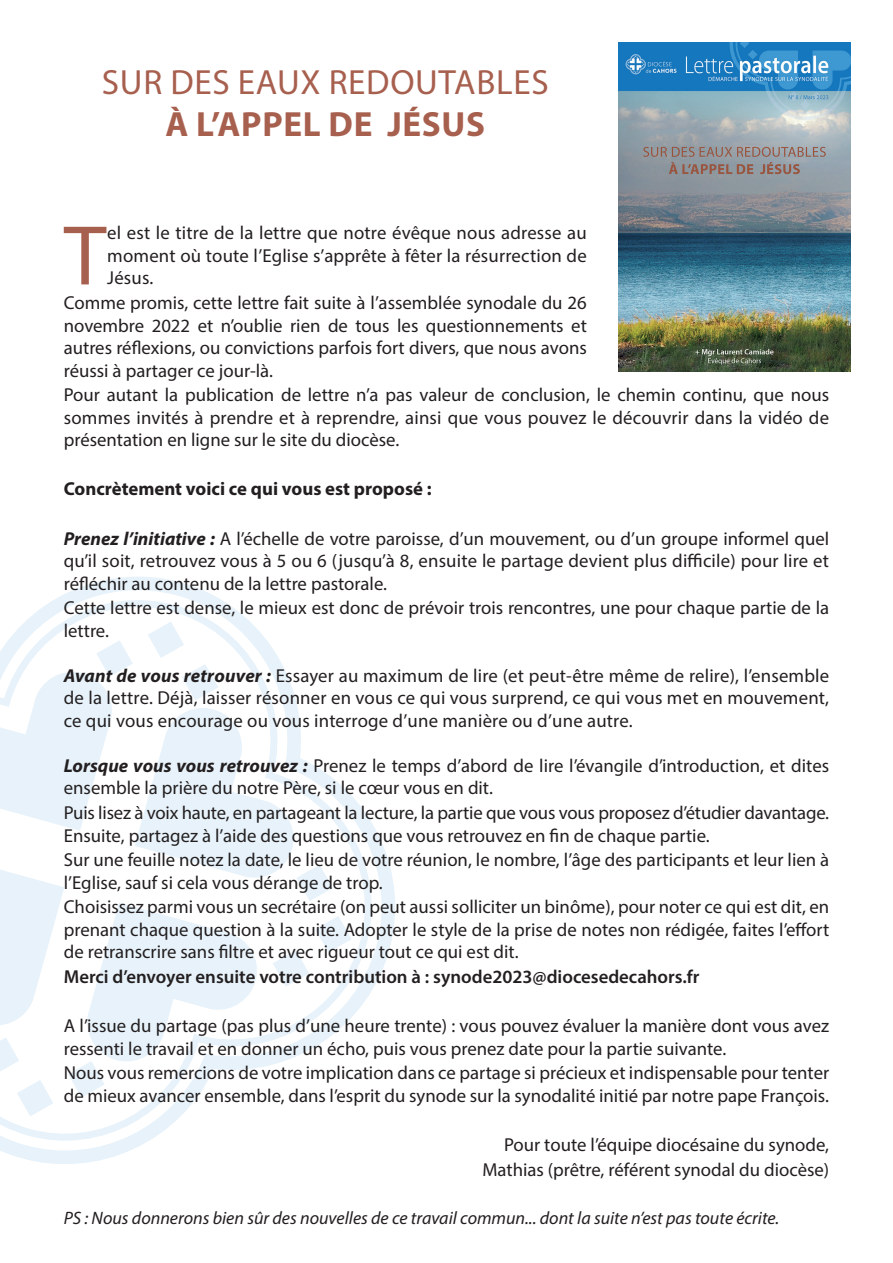
<style>
.page{position:relative;width:893px;height:1263px;background:#fff}
.page>*{position:absolute;margin:0;border:0;box-sizing:border-box;transform-origin:0 0}
.t1{font:85.5px "Myriad Pro";color:#a75f4e}
.t2{font:35.1px "Myriad Pro";letter-spacing:.02em;color:#a75f4e}
.t3{font:700 35.1px "Myriad Pro";letter-spacing:.02em;color:#a75f4e}
.t4{font:18.75px/22.5px "Myriad Pro";color:#231f20;text-align:justify}
.t5{font:600 18.75px "Myriad Pro";color:#231f20}
.t6{font:700 18.75px "Myriad Pro";color:#231f20}
.t7{font:italic 18px "Myriad Pro";color:#231f20}
.s1{font-weight:700;font-style:italic}
</style>
<div class="page">
<svg style="left:16px;top:577px;width:379px;height:587px"></svg>
<svg style="left:0;top:585px;width:387px;height:571px"></svg>
<svg style="left:0;top:621px;width:352px;height:495px"></svg>
<img style="left:619px;top:43px;width:231px;height:328px">
<h2 class="t2" style="left:102px;top:61px;width:448px">SUR DES EAUX REDOUTABLES</h2>
<h2 class="t3" style="left:165px;top:102px;width:321px">À L’APPEL DE JÉSUS</h2>
<h1 class="t1" style="left:64px;top:203px;width:44px">T</h1>
<p class="t4" style="left:107px;top:222px;width:481px">el est le titre de la lettre que notre évêque nous adresse au moment où toute l’Eglise s’apprête à fêter la résurrection de Jésus.</p>
<p class="t4" style="left:64px;top:291px;width:525px">Comme promis, cette lettre fait suite à l’assemblée synodale du 26 novembre 2022 et n’oublie rien de tous les questionnements et autres réflexions, ou convictions parfois fort divers, que nous avons réussi à partager ce jour-là.</p>
<p class="t4" style="left:64px;top:383px;width:767px">Pour autant la publication de lettre n’a pas valeur de conclusion, le chemin continu, que nous sommes invités à prendre et à reprendre, ainsi que vous pouvez le découvrir dans la vidéo de présentation en ligne sur le site du diocèse.</p>
<p class="t6" style="left:64px;top:477px;width:369px">Concrètement voici ce qui vous est proposé :</p>
<p class="t4" style="left:64px;top:527px;width:767px"><span class="s1">Prenez l’initiative :</span> A l’échelle de votre paroisse, d’un mouvement, ou d’un groupe informel quel qu’il soit, retrouvez vous à 5 ou 6 (jusqu’à 8, ensuite le partage devient plus difficile) pour lire et réfléchir au contenu de la lettre pastorale.</p>
<p class="t4" style="left:64px;top:596px;width:767px">Cette lettre est dense, le mieux est donc de prévoir trois rencontres, une pour chaque partie de la lettre.</p>
<p class="t4" style="left:64px;top:664px;width:767px"><span class="s1">Avant de vous retrouver :</span> Essayer au maximum de lire (et peut-être même de relire), l’ensemble de la lettre. Déjà, laisser résonner en vous ce qui vous surprend, ce qui vous met en mouvement, ce qui vous encourage ou vous interroge d’une manière ou d’une autre.</p>
<p class="t4" style="left:64px;top:754px;width:767px"><span class="s1">Lorsque vous vous retrouvez :</span> Prenez le temps d’abord de lire l’évangile d’introduction, et dites ensemble la prière du notre Père, si le cœur vous en dit.</p>
<p class="t4" style="left:64px;top:801px;width:767px">Puis lisez à voix haute, en partageant la lecture, la partie que vous vous proposez d’étudier davantage.<br>Ensuite, partagez à l’aide des questions que vous retrouvez en fin de chaque partie.</p>
<p class="t4" style="left:64px;top:848px;width:767px">Sur une feuille notez la date, le lieu de votre réunion, le nombre, l’âge des participants et leur lien à l’Eglise, sauf si cela vous dérange de trop.</p>
<p class="t4" style="left:64px;top:895px;width:767px">Choisissez parmi vous un secrétaire (on peut aussi solliciter un binôme), pour noter ce qui est dit, en prenant chaque question à la suite. Adopter le style de la prise de notes non rédigée, faites l’effort de retranscrire sans filtre et avec rigueur tout ce qui est dit.</p>
<p class="t5" style="left:64px;top:965px;width:637px">Merci d’envoyer ensuite votre contribution à : synode2023@diocesedecahors.fr</p>
<p class="t4" style="left:64px;top:1014px;width:767px">A l’issue du partage (pas plus d’une heure trente) : vous pouvez évaluer la manière dont vous avez ressenti le travail et en donner un écho, puis vous prenez date pour la partie suivante.</p>
<p class="t4" style="left:64px;top:1061px;width:767px">Nous vous remercions de votre implication dans ce partage si précieux et indispensable pour tenter de mieux avancer ensemble, dans l’esprit du synode sur la synodalité initié par notre pape François.</p>
<p class="t4" style="left:482px;top:1132px;width:348px;line-height:24.6px;text-align:right">Pour toute l’équipe diocésaine du synode,<br>Mathias (prêtre, référent synodal du diocèse)</p>
<p class="t7" style="left:64px;top:1207px;width:717px">PS : Nous donnerons bien sûr des nouvelles de ce travail commun... dont la suite n’est pas toute écrite.</p>
</div>
